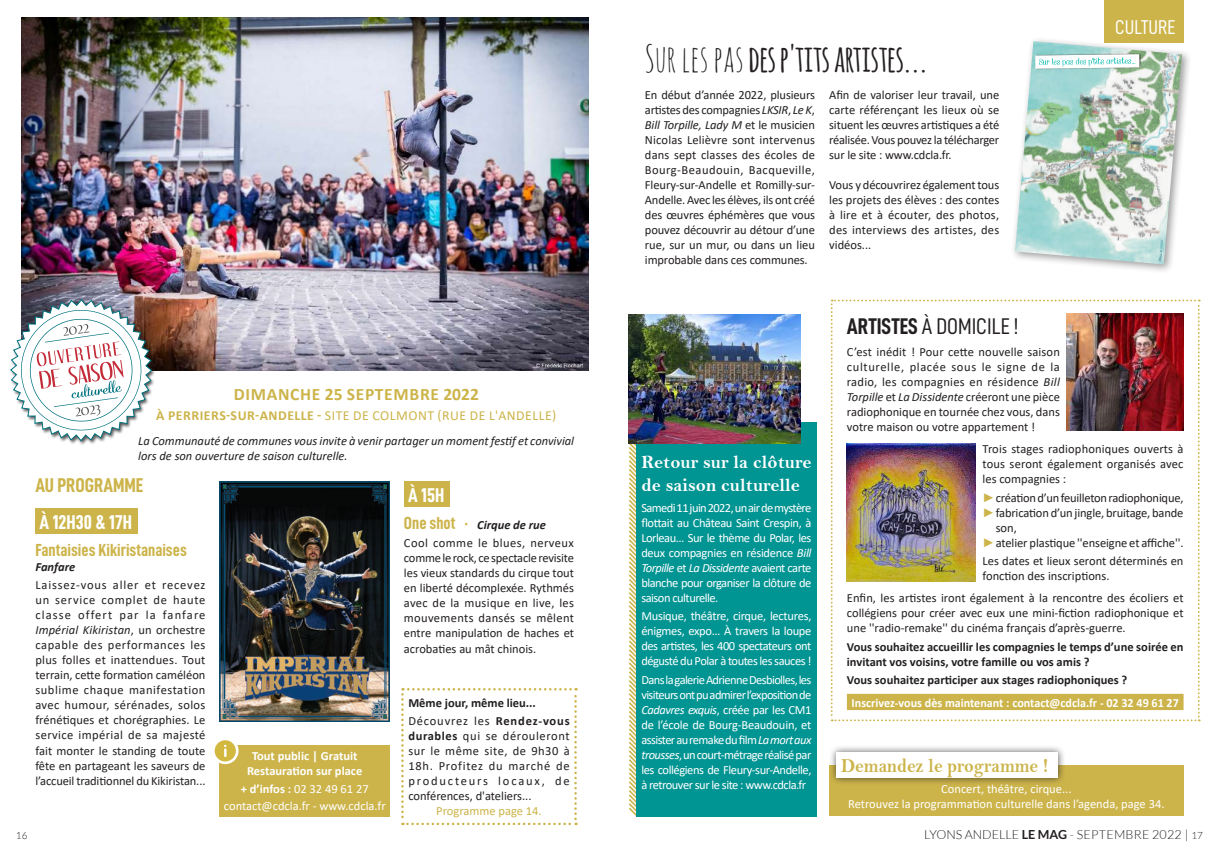
<style>
.page{position:relative;width:1219px;height:851px;background:#fff}
.page>*{position:absolute;margin:0;border:0;box-sizing:border-box;transform-origin:0 0}
.t1{font:700 36.75px "Amatic";color:#231f20}
.t2{font:22.75px "D DIN Condensed";color:#231f20}
.t3{font:20px "Bell MT Bold";color:#ccb44a;scale:.9 1}
.t4{font:20px "D DIN Condensed Bold";color:#fff}
.t5{font:20px "D DIN Condensed Bold";color:#ccb44a}
.t6{font:20px "D DIN Condensed";color:#fff}
.t7{font:18.75px/23.8px "Bell MT Bold";color:#fff}
.t8{font:17.5px "D DIN Condensed Bold";color:#ccb44a}
.t9{font:700 17.5px "Calibri";letter-spacing:.04em;color:#ccb44a}
.t10{font:13.75px "Calibri";letter-spacing:.04em;color:#ccb44a}
.t11{font:12.5px/15px "Calibri";color:#231f20;text-align:justify}
.t12{font:12.5px/15px "Calibri";letter-spacing:-.035em;color:#fff;text-align:justify}
.t13{font:700 12.5px/15px "Calibri";color:#231f20}
.t14{font:12.5px/17.5px "Calibri";color:#fff;text-align:center}
.t15{font:italic 12.5px/15px "Calibri";color:#231f20}
.t16{font:700 12.5px/15px "Calibri";color:#fff;text-align:center}
.t17{font:12.5px/18.5px "Calibri";letter-spacing:.035em;color:#231f20}
.t18{font:300 12.5px "Lato";letter-spacing:.02em;color:#231f20}
.t19{font:12.5px "Calibri";color:#ccb44a}
.t20{font:italic 700 12.5px "Calibri";color:#231f20}
.t21{font:300 10px "Lato";color:#231f20}
.s1{font-family:"Amatic SC";font-weight:400}
.s2{font-style:italic}
.s3{font-family:"D DIN Condensed Bold"}
.s4{font-family:"Arial";font-weight:700;color:#ccb44a}
.s5{font-weight:700}
.s6{font-family:"D DIN Condensed Bold";font-size:17.5px;color:#ccb44a}
.s7{font-weight:700;font-style:italic}
.s8{font-weight:400}
.s9{font-size:10px}
</style>
<div class="page">
<svg style="left:628px;top:314px;width:11px;height:503px"></svg>
<svg style="left:831px;top:299px;width:369px;height:422px"></svg>
<div style="left:636px;top:422px;width:181px;height:394px;background:#009492"></div>
<div style="left:1104px;top:0;width:79px;height:43px;background:#ccb44a"></div>
<div style="left:1010px;top:37px;width:182px;height:237px;background:#231f20;opacity:.44"></div>
<img style="left:1015px;top:41px;width:167px;height:223px">
<img style="left:1158px;top:240px;width:5px;height:23px">
<img style="left:1163px;top:243px;width:2px;height:21px">
<svg style="left:1032px;top:44px;width:109px;height:35px"></svg>
<img style="left:21px;top:18px;width:567px;height:352px">
<div style="left:847px;top:693px;width:336px;height:17px;background:#ccb44a"></div>
<img style="left:847px;top:443px;width:128px;height:138px">
<img style="left:1067px;top:313px;width:116px;height:117px">
<div style="left:35px;top:508px;width:103px;height:25px;background:#ccb44a"></div>
<div style="left:404px;top:481px;width:45px;height:25px;background:#ccb44a"></div>
<div style="left:220px;top:745px;width:170px;height:71px;background:#ccb44a"></div>
<div style="left:829px;top:764px;width:354px;height:51px;background:#ccb44a"></div>
<svg style="left:401px;top:688px;width:176px;height:137px"></svg>
<svg style="left:212px;top:737px;width:27px;height:27px"></svg>
<svg style="left:215px;top:740px;width:21px;height:21px"></svg>
<img style="left:220px;top:481px;width:170px;height:240px">
<div style="left:10px;top:299px;width:146px;height:146px;background:#231f20;opacity:.75"></div>
<svg style="left:10px;top:299px;width:142px;height:142px"></svg>
<div style="left:828px;top:744px;width:237px;height:41px;background:#231f20;opacity:.75"></div>
<div style="left:836px;top:752px;width:222px;height:25px;background:#fff"></div>
<img style="left:629px;top:315px;width:172px;height:129px">
<h1 class="t1" style="left:645px;top:32px;width:284px"><span class="s1">SUR LES PAS</span> DES P'TITS ARTISTES...</h1>
<p class="t11" style="left:645px;top:87px;width:172px">En début d’année 2022, plusieurs artistes des compagnies <span class="s2">LKSIR</span>, <span class="s2">Le K</span>, <span class="s2">Bill Torpille, Lady M</span> et le musicien Nicolas Lelièvre sont intervenus dans sept classes des écoles de Bourg-Beaudouin, Bacqueville, Fleury-sur-Andelle et Romilly-sur-Andelle. Avec les élèves, ils ont créé des œuvres éphémères que vous pouvez découvrir au détour d’une rue, sur un mur, ou dans un lieu improbable dans ces communes.</p>
<p class="t11" style="left:829px;top:87px;width:172px">Afin de valoriser leur travail, une carte référençant les lieux où se situent les œuvres artistiques a été réalisée. Vous pouvez la télécharger sur le site : www.cdcla.fr.</p>
<p class="t11" style="left:829px;top:177px;width:172px">Vous y découvrirez également tous les projets des élèves : des contes à lire et à écouter, des photos, des interviews des artistes, des vidéos...</p>
<h2 class="t2" style="left:847px;top:314px;width:173px"><span class="s3">ARTISTES</span> À DOMICILE !</h2>
<h3 class="t6" style="left:1115px;top:16px;width:62px">CULTURE</h3>
<p class="t11" style="left:847px;top:344px;width:214px">C’est inédit ! Pour cette nouvelle saison culturelle, placée sous le signe de la radio, les compagnies en résidence <span class="s2">Bill Torpille</span> et <span class="s2">La Dissidente</span> créeront une pièce radiophonique en tournée chez vous, dans votre maison ou votre appartement !</p>
<p class="t11" style="left:983px;top:441px;width:202px">Trois stages radiophoniques ouverts à tous seront également organisés avec les compagnies :</p>
<p class="t11" style="left:983px;top:489px;width:202px"><span class="s4">►</span>création d’un feuilleton radiophonique,</p>
<p class="t11" style="left:983px;top:504px;width:202px"><span class="s4">►</span>fabrication d’un jingle, bruitage, bande</p>
<p class="t11" style="left:996px;top:519px;width:23px">son,</p>
<p class="t11" style="left:983px;top:534px;width:202px"><span class="s4">►</span>atelier plastique ''enseigne et affiche''.</p>
<p class="t11" style="left:983px;top:553px;width:202px">Les dates et lieux seront déterminés en fonction des inscriptions.</p>
<p class="t11" style="left:847px;top:590px;width:338px">Enfin, les artistes iront également à la rencontre des écoliers et collégiens pour créer avec eux une mini-fiction radiophonique et une ''radio-remake'' du cinéma français d’après-guerre.</p>
<p class="t13" style="left:847px;top:639px;width:338px">Vous souhaitez accueillir les compagnies le temps d’une soirée en invitant vos voisins, votre famille ou vos amis ?</p>
<p class="t13" style="left:847px;top:672px;width:282px">Vous souhaitez participer aux stages radiophoniques ?</p>
<p class="t16" style="left:852px;top:694px;width:329px">Inscrivez-vous dès maintenant : contact@cdcla.fr - 02 32 49 61 27</p>
<h3 class="t9" style="left:234px;top:381px;width:247px">DIMANCHE 25 SEPTEMBRE 2022</h3>
<p class="t10" style="left:156px;top:406px;width:402px"><span class="s5">À PERRIERS-SUR-ANDELLE -</span> SITE DE COLMONT (RUE DE L'ANDELLE)</p>
<p class="t15" style="left:138px;top:432px;width:437px">La Communauté de communes vous invite à venir partager un moment festif et convivial lors de son ouverture de saison culturelle.</p>
<h3 class="t7" style="left:641px;top:449px;width:172px">Retour sur la clôture de saison culturelle</h3>
<h3 class="t5" style="left:35px;top:474px;width:110px">AU PROGRAMME</h3>
<h3 class="t4" style="left:408px;top:484px;width:38px">À 15H</h3>
<p class="t12" style="left:641px;top:499px;width:172px">Samedi 11 juin 2022, un air de mystère flottait au Château Saint Crespin, à Lorleau… Sur le thème du Polar, les deux compagnies en résidence <span class="s2">Bill Torpille</span> et <span class="s2">La Dissidente</span> avaient carte blanche pour organiser la clôture de saison culturelle.</p>
<p class="t12" style="left:641px;top:608px;width:172px">Musique, théâtre, cirque, lectures, énigmes, expo… À travers la loupe des artistes, les 400 spectateurs ont dégusté du Polar à toutes les sauces !</p>
<p class="t12" style="left:641px;top:671px;width:172px">Dans la galerie Adrienne Desbiolles, les visiteurs ont pu admirer l’exposition de <span class="s2">Cadavres exquis</span>, créée par les CM1 de l’école de Bourg-Beaudouin, et assister au remake du film <span class="s2">La mort aux trousses</span>, un court-métrage réalisé par les collégiens de Fleury-sur-Andelle, à retrouver sur le site : www.cdcla.fr</p>
<h3 class="t4" style="left:40px;top:511px;width:94px">À 12H30 &amp; 17H</h3>
<p class="t17" style="left:404px;top:515px;width:172px"><span class="s6">One shot ·</span> <span class="s7">Cirque de rue<br></span>Cool comme le blues, nerveux</p>
<p class="t11" style="left:404px;top:550px;width:172px">comme le rock, ce spectacle revisite les vieux standards du cirque tout en liberté décomplexée. Rythmés avec de la musique en live, les mouvements dansés se mêlent entre manipulation de haches et acrobaties au mât chinois.</p>
<h3 class="t8" style="left:35px;top:540px;width:153px">Fantaisies Kikiristanaises</h3>
<p class="t20" style="left:35px;top:557px;width:41px">Fanfare</p>
<p class="t11" style="left:35px;top:577px;width:172px">Laissez-vous aller et recevez un service complet de haute classe offert par la fanfare <span class="s2">Impérial Kikiristan</span>, un orchestre capable des performances les plus folles et inattendues. Tout terrain, cette formation caméléon sublime chaque manifestation avec humour, sérénades, solos frénétiques et chorégraphies. Le service impérial de sa majesté fait monter le standing de toute fête en partageant les saveurs de l’accueil traditionnel du Kikiristan...</p>
<p class="t13" style="left:408px;top:693px;width:163px;line-height:18.5px">Même jour, même lieu...<br><span class="s8">Découvrez les</span> Rendez-vous</p>
<p class="t11" style="left:408px;top:728px;width:163px"><span class="s5">durables</span> qui se dérouleront sur le même site, de 9h30 à 18h. Profitez du marché de producteurs locaux, de conférences, d'ateliers...</p>
<p class="t19" style="left:436px;top:802px;width:107px">Programme page 14.</p>
<p class="t16" style="left:247px;top:748px;width:117px">Tout public | Gratuit<br>Restauration sur place</p>
<p class="t14" style="left:224px;top:779px;width:163px"><span class="s5">+ d’infos :</span> 02 32 49 61 27 contact@cdcla.fr - www.cdcla.fr</p>
<p class="t14" style="left:848px;top:781px;width:318px;line-height:15px">Concert, théâtre, cirque...<br>Retrouvez la programmation culturelle dans l’agenda, page 34.</p>
<h3 class="t3" style="left:841px;top:753px;width:232px">Demandez le programme !</h3>
<p class="t21" style="left:16px;top:829px;width:13px">16</p>
<p class="t18" style="left:924px;top:827px;width:280px">LYONS ANDELLE <span class="s5">LE MAG</span> - SEPTEMBRE 2022 | <span class="s9">17</span></p>
</div>
